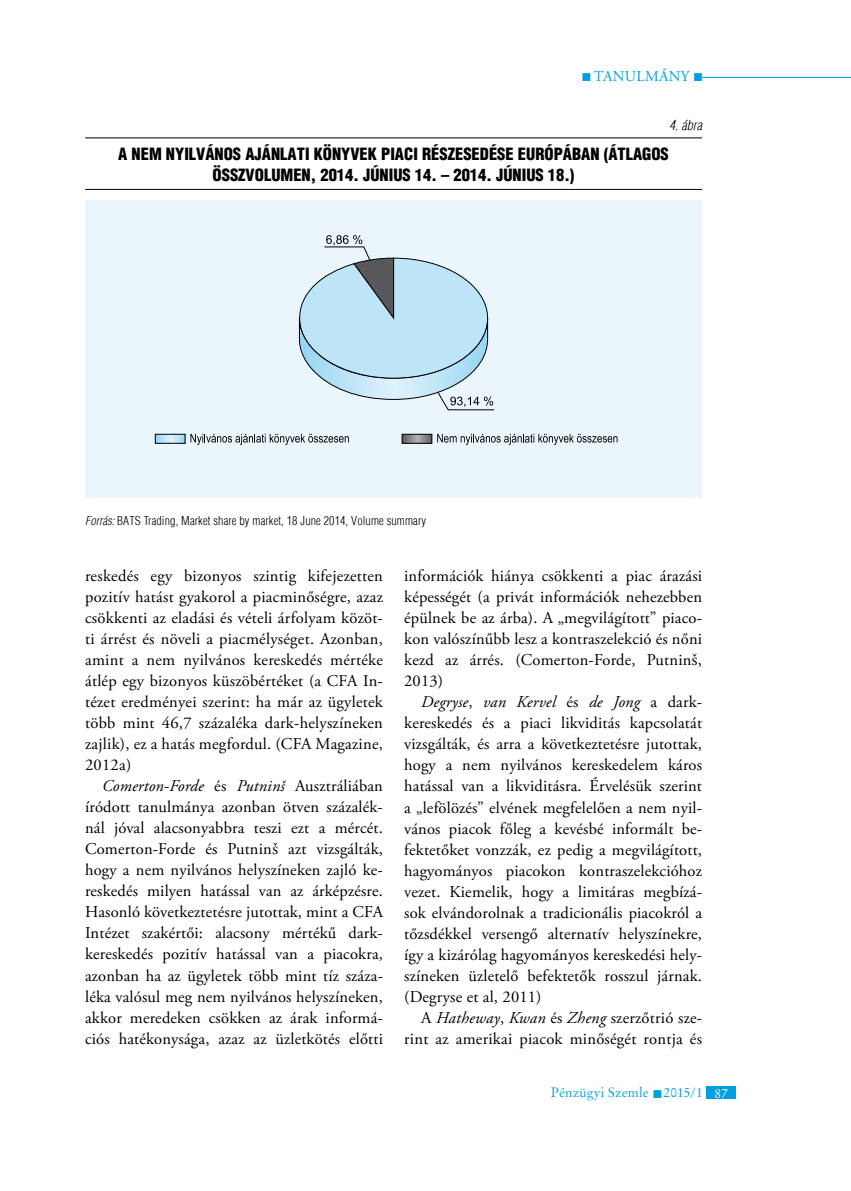
<style>
.page{position:relative;width:851px;height:1191px;background:#fff}
.page>*{position:absolute;margin:0;border:0;box-sizing:border-box;transform-origin:0 0}
.t1{font:16.5px/21px "Adobe Garamond Pro";letter-spacing:.01em;color:#000;text-align:justify}
.t2{font:900 condensed 16.5px/21px "H Helvetica";color:#000;text-align:center}
.t3{font:15px "Adobe Garamond Pro";letter-spacing:.19em;color:#009ee0}
.t4{font:13.5px "Original Garamond HU Normal";letter-spacing:.01em;color:#009ee0}
.t5{font:italic 300 condensed 13.5px "H Helvetica";color:#000}
.t6{font:300 condensed 12px "H Helvetica";letter-spacing:.01em;color:#000}
.s1{font-style:italic}
.s2{color:#fff}
</style>
<div class="page">
<hr style="left:702px;top:77px;width:148px;height:1px;background:#009ee0">
<div style="left:706px;top:1086px;width:30px;height:13px;background:#009ee0"></div>
<hr style="left:85px;top:137px;width:617px;height:1px;background:#000">
<hr style="left:85px;top:189px;width:617px;height:1px;background:#000">
<div style="left:85px;top:200px;width:617px;height:297px;background:#ebf6fc"></div>
<svg style="left:157px;top:436px;width:26px;height:5px"></svg>
<div style="left:155px;top:434px;width:30px;height:9px;border:1px solid #000"></div>
<svg style="left:190px;top:434px;width:159px;height:11px"></svg>
<svg style="left:404px;top:436px;width:26px;height:5px"></svg>
<div style="left:402px;top:434px;width:30px;height:9px;border:1px solid #000"></div>
<svg style="left:437px;top:434px;width:180px;height:11px"></svg>
<svg style="left:299px;top:235px;width:196px;height:175px"></svg>
<p class="t3" style="left:581px;top:67px;width:123px">■tanulmány ■</p>
<p class="t5" style="left:669px;top:117px;width:35px">4. ábra</p>
<p class="t2" style="left:118px;top:143px;width:552px">A NEM NYILVÁNOS AJÁNLATI KÖNYVEK PIACI RÉSZESEDÉSE EURÓPÁBAN (ÁTLAGOS<br>ÖSSZVOLUMEN, 2014. JÚNIUS 14. – 2014. JÚNIUS 18.)</p>
<p class="t6" style="left:85px;top:514px;width:342px"><span class="s1">Forrás:</span> BATS Trading, Market share by market, 18 June 2014, Volume summary</p>
<p class="t1" style="left:85px;top:566px;width:299px">reskedés egy bizonyos szintig kifejezetten pozitív hatást gyakorol a piacminőségre, azaz csökkenti az eladási és vételi árfolyam közöt&shy;ti árrést és növeli a piacmélységet. Azonban, amint a nem nyilvános kereskedés mértéke átlép egy bizonyos küszöbértéket (a CFA In&shy;tézet eredményei szerint: ha már az ügyletek több mint 46,7 százaléka dark-helyszíneken zajlik), ez a hatás megfordul. (CFA Magazine, 2012a)</p>
<p class="t1" style="left:85px;top:776px;width:299px;text-indent:17px"><span class="s1">Comerton-Forde</span> és <span class="s1">Putninš</span> Ausztráliában íródott tanulmánya azonban ötven százalék&shy;nál jóval alacsonyabbra teszi ezt a mércét.<br>Comerton-Forde és PutninŠ azt vizsgálták, hogy a nem nyilvános helyszíneken zajló ke&shy;reskedés milyen hatással van az árképzésre.<br>Hasonló következtetésre jutottak, mint a CFA Intézet szakértői: alacsony mértékű dark&shy;kereskedés pozitív hatással van a piacokra, azonban ha az ügyletek több mint tíz száza&shy;léka valósul meg nem nyilvános helyszíneken, akkor meredeken csökken az árak informá&shy;ciós hatékonysága, azaz az üzletkötés előtti</p>
<p class="t1" style="left:404px;top:566px;width:299px">információk hiánya csökkenti a piac árazási képességét (a privát információk nehezebben épülnek be az árba). A „megvilágított” piaco&shy;kon valószínűbb lesz a kontraszelekció és nőni kezd az árrés. (Comerton-Forde, PutninŠ, 2013)</p>
<p class="t1" style="left:404px;top:692px;width:299px;text-indent:17px"><span class="s1">Degryse</span>, <span class="s1">van Kervel</span> és <span class="s1">de Jong</span> a dark&shy;kereskedés és a piaci likviditás kapcsolatát vizsgálták, és arra a következtetésre jutottak, hogy a nem nyilvános kereskedelem káros hatással van a likviditásra. Érvelésük szerint a „lefölözés” elvének megfelelően a nem nyil&shy;vános piacok főleg a kevésbé informált be&shy;fektetőket vonzzák, ez pedig a megvilágított, hagyományos piacokon kontraszelekcióhoz vezet. Kiemelik, hogy a limitáras megbízá&shy;sok elvándorolnak a tradicionális piacokról a tőzsdékkel versengő alternatív helyszínekre, így a kizárólag hagyományos kereskedési hely&shy;színeken üzletelő befektetők rosszul járnak. (Degryse et al, 2011)</p>
<p class="t1" style="left:404px;top:1007px;width:299px;text-align:right">A <span class="s1">Hatheway</span>, <span class="s1">Kwan</span> és <span class="s1">Zheng</span> szerzőtrió sze&shy;rint az amerikai piacok minőségét rontja és</p>
<p class="t4" style="left:550px;top:1084px;width:179px">Pénzügyi Szemle ■ 2015/1 <span class="s2">87</span></p>
</div>
